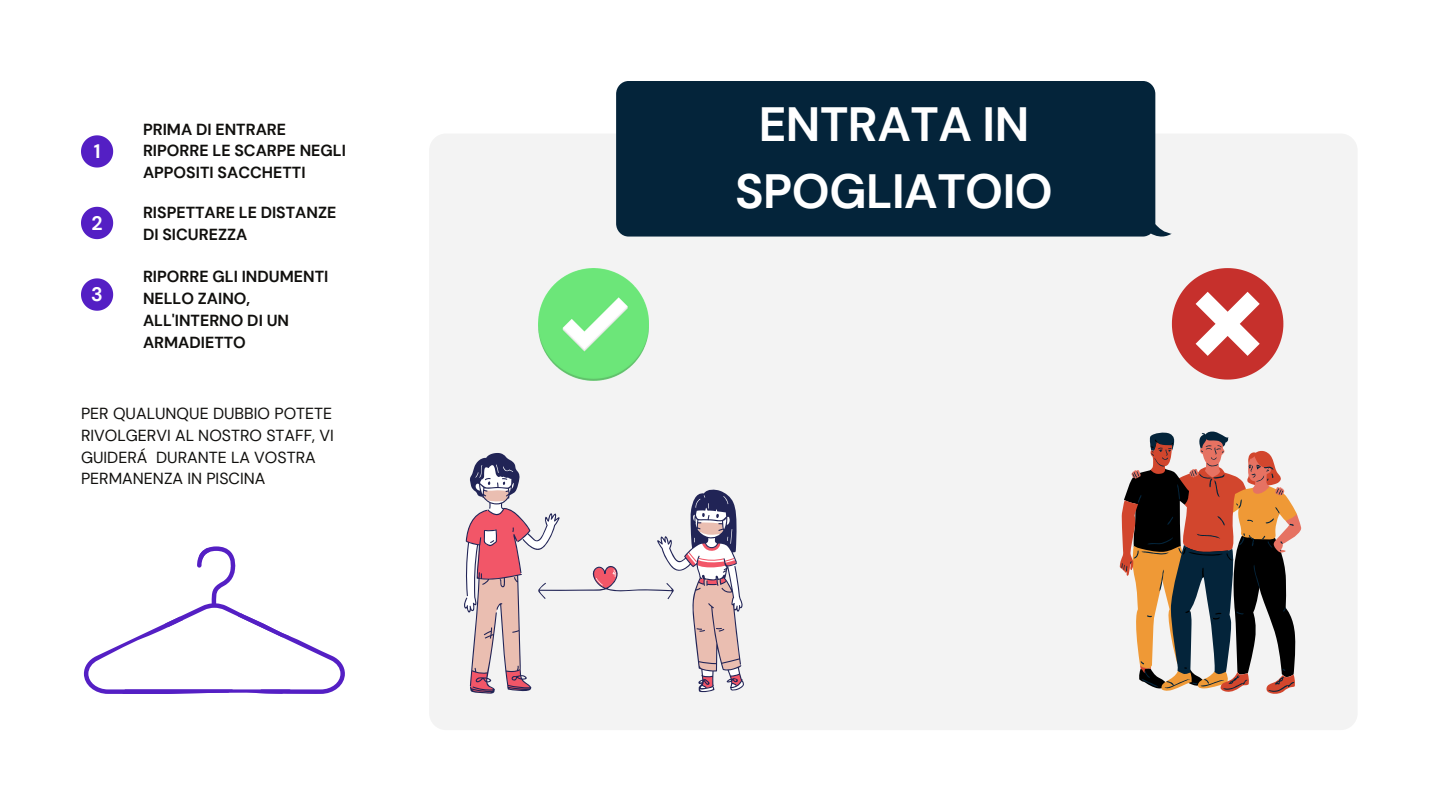
<style>
.page{position:relative;width:1440px;height:810px;background:#fff}
.page>*{position:absolute;margin:0;border:0;box-sizing:border-box;transform-origin:0 0}
.t1{font:700 48px/66.7px "DM Sans";letter-spacing:-.01em;color:#fff;text-align:center}
.t2{font:700 19.5px "DM Sans";color:#fff}
.t3{font:700 16px/21.8px "DM Sans";color:#100f0d}
.t4{font:16px/21.8px "DM Sans";color:#100f0d}
</style>
<div class="page">
<div style="left:429px;top:133px;width:929px;height:597px;background:#f3f3f3;border-radius:17px"></div>
<div style="left:616px;top:81px;width:556px;height:156px;background:#04243a"></div>
<svg style="left:81px;top:135px;width:32px;height:33px"></svg>
<svg style="left:81px;top:207px;width:32px;height:32px"></svg>
<svg style="left:81px;top:278px;width:32px;height:33px"></svg>
<svg style="left:84px;top:546px;width:261px;height:148px"></svg>
<svg style="left:1120px;top:431px;width:181px;height:263px"></svg>
<svg style="left:464px;top:453px;width:280px;height:241px"></svg>
<img style="left:539px;top:269px;width:109px;height:111px">
<svg style="left:1172px;top:268px;width:111px;height:112px"></svg>
<p class="t2" style="left:94px;top:139px;width:8px">1</p>
<p class="t2" style="left:92px;top:210px;width:13px">2</p>
<p class="t2" style="left:91px;top:282px;width:13px">3</p>
<p class="t3" style="left:143px;top:118px;width:204px">PRIMA DI ENTRARE<br>RIPORRE LE SCARPE NEGLI<br>APPOSITI SACCHETTI</p>
<p class="t3" style="left:143px;top:202px;width:195px">RISPETTARE LE DISTANZE<br>DI SICUREZZA</p>
<p class="t3" style="left:143px;top:266px;width:187px">RIPORRE GLI INDUMENTI<br>NELLO ZAINO,<br>ALL'INTERNO DI UN<br>ARMADIETTO</p>
<p class="t4" style="left:81px;top:403px;width:254px">PER QUALUNQUE DUBBIO POTETE<br>RIVOLGERVI AL NOSTRO STAFF, VI<br>GUIDERÁ DURANTE LA VOSTRA<br>PERMANENZA IN PISCINA</p>
<p class="t1" style="left:735px;top:91px;width:319px">ENTRATA IN<br>SPOGLIATOIO</p>
</div>
